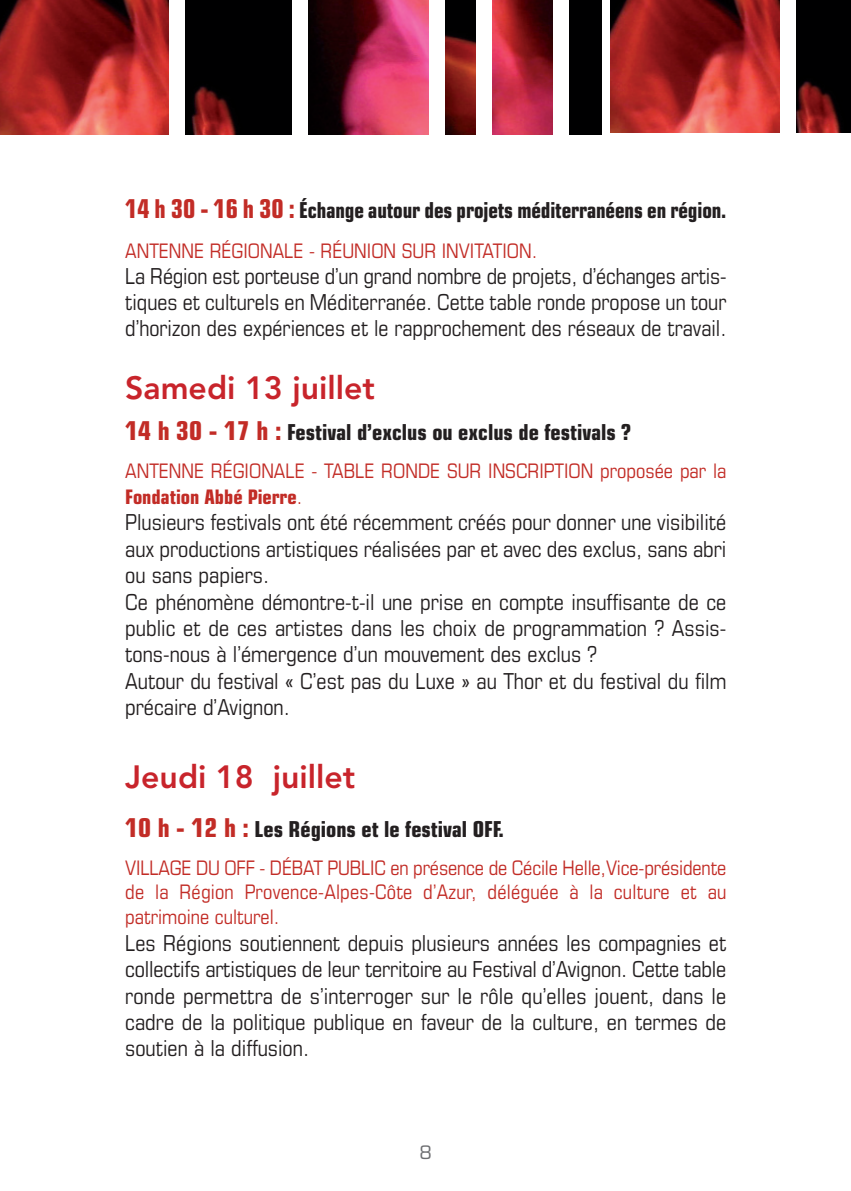
<style>
.page{position:relative;width:851px;height:1191px;background:#fff}
.page>*{position:absolute;margin:0;border:0;box-sizing:border-box;transform-origin:0 0}
.t1{font:800 32px "Avenir LT Std";color:#c8242b}
.t2{font:condensed 22px/26.4px "Eurostile LT Std";color:#231f20;text-align:justify}
.t3{font:700 condensed 22px "Eurostile LT Std";color:#231f20}
.t4{font:700 condensed 22px "Eurostile LT Std";color:#231f20;scale:.94 1}
.t5{font:condensed 20px/24.8px "Eurostile LT Std";color:#c22c26}
.t6{font:18px "Eurostile LT Std";color:#6c6d70}
.s1{font-size:26px;color:#c22c26}
.s2{font-weight:700}
</style>
<div class="page">
<img style="left:0;top:0;width:169px;height:134px">
<img style="left:186px;top:0;width:105px;height:134px">
<img style="left:308px;top:0;width:121px;height:134px">
<img style="left:446px;top:0;width:30px;height:134px">
<img style="left:493px;top:0;width:59px;height:134px">
<div style="left:569px;top:0;width:32px;height:134px;background:#000001"></div>
<img style="left:610px;top:0;width:169px;height:132px">
<img style="left:796px;top:0;width:55px;height:132px">
<p class="t4" style="left:125px;top:202px;width:641px"><span class="s1">14 h 30 - 16 h 30 :</span> Échange autour des projets méditerranéens en région.</p>
<p class="t5" style="left:125px;top:240px;width:413px">ANTENNE RÉGIONALE - RÉUNION SUR INVITATION.</p>
<p class="t2" style="left:125px;top:265px;width:602px">La Région est porteuse d’un grand nombre de projets, d’échanges artis&shy;tiques et culturels en Méditerranée. Cette table ronde propose un tour d’horizon des expériences et le rapprochement des réseaux de travail.</p>
<h1 class="t1" style="left:125px;top:375px;width:251px">Samedi 13 juillet</h1>
<p class="t3" style="left:125px;top:424px;width:507px"><span class="s1">14 h 30 - 17 h :</span> Festival d’exclus ou exclus de festivals ?</p>
<p class="t5" style="left:125px;top:460px;width:602px;line-height:25.6px">ANTENNE RÉGIONALE - TABLE RONDE SUR INSCRIPTION proposée par la<br><span class="s2">Fondation Abbé Pierre</span>.</p>
<p class="t2" style="left:125px;top:511px;width:602px;text-align:left">Plusieurs festivals ont été récemment créés pour donner une visibilité aux productions artistiques réalisées par et avec des exclus, sans abri ou sans papiers.<br>Ce phénomène démontre-t-il une prise en compte insuffisante de ce public et de ces artistes dans les choix de programmation ? Assis&shy;tons-nous à l’émergence d’un mouvement des exclus ?<br>Autour du festival « C’est pas du Luxe » au Thor et du festival du film précaire d’Avignon.</p>
<h1 class="t1" style="left:125px;top:764px;width:231px">Jeudi 18 juillet</h1>
<p class="t3" style="left:125px;top:821px;width:380px"><span class="s1">10 h - 12 h :</span> Les Régions et le festival OFF.</p>
<p class="t5" style="left:125px;top:857px;width:602px;text-align:justify">VILLAGE DU OFF - DÉBAT PUBLIC en présence de Cécile Helle,Vice-présidente de la Région Provence-Alpes-Côte d’Azur, déléguée à la culture et au patrimoine culturel.</p>
<p class="t2" style="left:125px;top:931px;width:602px">Les Régions soutiennent depuis plusieurs années les compagnies et collectifs artistiques de leur territoire au Festival d’Avignon. Cette table ronde permettra de s’interroger sur le rôle qu’elles jouent, dans le cadre de la politique publique en faveur de la culture, en termes de soutien à la diffusion.</p>
<p class="t6" style="left:419px;top:1145px;width:14px">8</p>
</div>
